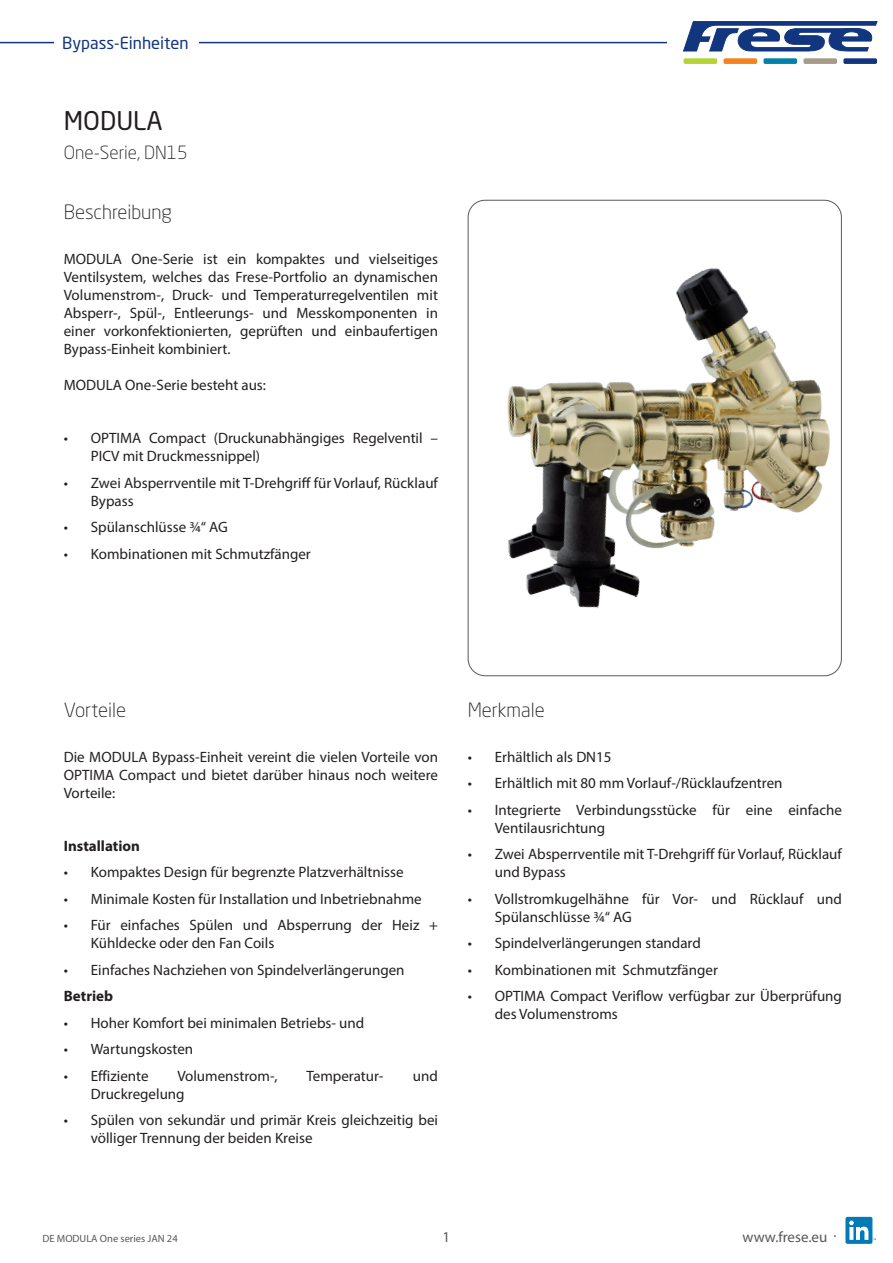
<style>
.page{position:relative;width:893px;height:1263px;background:#fff}
.page>*{position:absolute;margin:0;border:0;box-sizing:border-box;transform-origin:0 0}
.t1{font:25.5px "Neo Sans Pro";color:#231f20}
.Tekniske_data_-_Mellemrubrik{font:300 19.5px "Neo Sans Pro";color:#231f20}
.t2{font:300 18px "Neo Sans Pro";color:#231f20}
.t3{font:16.5px "Neo Sans Pro";color:#11367e}
.Tekniske_data_-_Brød{font:15px/18px "Myriad Pro";color:#231f20}
.Tekniske_data_-_Mellemrubrik-2{font:15px/18px "Myriad Pro";color:#231f20;text-align:justify}
.Tekniske_data_-_Mellemrubrik-3{font:700 15px "Myriad Pro";color:#231f20}
.t4{font:15px "Myriad Pro";color:#57585a}
.t5{font:10.5px "Myriad Pro";color:#57585a}
.s1{font-family:"Neo Sans Pro"}
</style>
<div class="page">
<hr style="left:0;top:42px;width:893px;height:1px;background:#11367e">
<div style="left:54px;top:36px;width:144px;height:13px;background:#fff"></div>
<div style="left:668px;top:21px;width:225px;height:43px;background:#fff"></div>
<div style="left:684px;top:58px;width:33px;height:6px;background:#b5d334;border-radius:2px"></div>
<div style="left:723px;top:58px;width:34px;height:6px;background:#f58220;border-radius:2px"></div>
<div style="left:763px;top:58px;width:34px;height:6px;background:#0081a7;border-radius:2px"></div>
<div style="left:803px;top:58px;width:34px;height:6px;background:#a49c87;border-radius:2px"></div>
<div style="left:843px;top:58px;width:34px;height:6px;background:#11367e;border-radius:2px"></div>
<svg style="left:683px;top:21px;width:194px;height:30px"></svg>
<div style="left:845px;top:1217px;width:27px;height:27px;background:#007bb6;border-radius:2px"></div>
<svg style="left:849px;top:1220px;width:27px;height:20px"></svg>
<img style="left:507px;top:267px;width:323px;height:342px">
<p class="t3" style="left:62px;top:33px;width:128px">Bypass-Einheiten</p>
<h1 class="t1" style="left:64px;top:105px;width:100px">MODULA</h1>
<p class="t2" style="left:64px;top:141px;width:125px">One-Serie, DN15</p>
<p class="Tekniske_data_-_Mellemrubrik" style="left:64px;top:200px;width:110px">Beschreibung</p>
<p class="Tekniske_data_-_Brød" style="left:64px;top:250px;width:376px;text-align:justify">MODULA One-Serie ist ein kompaktes und vielseitiges Ventilsystem, welches das Frese-Portfolio an dynamischen Volumenstrom-, Druck- und Temperaturregelventilen mit Absperr-, Spül-, Entleerungs- und Messkomponenten in einer vorkonfektionierten, geprüften und einbaufertigen Bypass-Einheit kombiniert.</p>
<p class="Tekniske_data_-_Brød" style="left:64px;top:376px;width:204px">MODULA One-Serie besteht aus:</p>
<p class="Tekniske_data_-_Brød" style="left:91px;top:429px;width:349px;text-indent:-27px">• OPTIMA Compact (Druckunabhängiges Regelventil –<br>PICV mit Druckmessnippel)</p>
<p class="Tekniske_data_-_Brød" style="left:91px;top:473px;width:349px;text-indent:-27px">• Zwei Absperrventile mit T-Drehgriff für Vorlauf, Rücklauf<br>Bypass</p>
<p class="Tekniske_data_-_Brød" style="left:64px;top:518px;width:166px">• Spülanschlüsse ¾“ AG</p>
<p class="Tekniske_data_-_Brød" style="left:64px;top:544px;width:249px">• Kombinationen mit Schmutzfänger</p>
<p class="Tekniske_data_-_Mellemrubrik" style="left:64px;top:698px;width:64px">Vorteile</p>
<p class="Tekniske_data_-_Mellemrubrik-2" style="left:64px;top:747px;width:376px">Die MODULA Bypass-Einheit vereint die vielen Vorteile von OPTIMA Compact und bietet darüber hinaus noch weitere Vorteile:</p>
<p class="Tekniske_data_-_Mellemrubrik-3" style="left:64px;top:836px;width:78px">Installation</p>
<p class="Tekniske_data_-_Brød" style="left:64px;top:863px;width:341px">• Kompaktes Design für begrenzte Platzverhältnisse</p>
<p class="Tekniske_data_-_Brød" style="left:64px;top:889px;width:359px">• Minimale Kosten für Installation und Inbetriebnahme</p>
<p class="Tekniske_data_-_Brød" style="left:91px;top:916px;width:349px;text-indent:-27px">• Für einfaches Spülen und Absperrung der Heiz +<br>Kühldecke oder den Fan Coils</p>
<p class="Tekniske_data_-_Brød" style="left:64px;top:960px;width:342px">• Einfaches Nachziehen von Spindelverlängerungen</p>
<p class="Tekniske_data_-_Mellemrubrik-3" style="left:64px;top:986px;width:51px">Betrieb</p>
<p class="Tekniske_data_-_Brød" style="left:64px;top:1013px;width:302px">• Hoher Komfort bei minimalen Betriebs- und</p>
<p class="Tekniske_data_-_Brød" style="left:64px;top:1040px;width:131px">• Wartungskosten</p>
<p class="Tekniske_data_-_Brød" style="left:64px;top:1066px;width:86px">• Effiziente</p>
<p class="Tekniske_data_-_Brød" style="left:177px;top:1066px;width:102px">Volumenstrom-,</p>
<p class="Tekniske_data_-_Brød" style="left:306px;top:1066px;width:79px">Temperatur-</p>
<p class="Tekniske_data_-_Brød" style="left:413px;top:1066px;width:27px">und</p>
<p class="Tekniske_data_-_Brød" style="left:91px;top:1084px;width:95px">Druckregelung</p>
<p class="Tekniske_data_-_Brød" style="left:91px;top:1111px;width:349px;text-indent:-27px">• Spülen von sekundär und primär Kreis gleichzeitig bei völliger Trennung der beiden Kreise</p>
<p class="Tekniske_data_-_Mellemrubrik" style="left:468px;top:698px;width:78px">Merkmale</p>
<p class="Tekniske_data_-_Brød" style="left:468px;top:747px;width:145px">• Erhältlich als DN15</p>
<p class="Tekniske_data_-_Brød" style="left:468px;top:774px;width:316px">• Erhältlich mit 80 mm Vorlauf-/Rücklaufzentren</p>
<p class="Tekniske_data_-_Brød" style="left:495px;top:800px;width:349px;text-indent:-27px">• Integrierte Verbindungsstücke für eine einfache<br>Ventilausrichtung</p>
<p class="Tekniske_data_-_Brød" style="left:495px;top:845px;width:349px;text-indent:-27px">• Zwei Absperrventile mit T-Drehgriff für Vorlauf, Rücklauf und Bypass</p>
<p class="Tekniske_data_-_Brød" style="left:495px;top:889px;width:349px;text-indent:-27px">• Vollstromkugelhähne für Vor- und Rücklauf und<br>Spülanschlüsse ¾“ AG</p>
<p class="Tekniske_data_-_Brød" style="left:468px;top:934px;width:235px">• Spindelverlängerungen standard</p>
<p class="Tekniske_data_-_Brød" style="left:468px;top:960px;width:252px">• Kombinationen mit Schmutzfänger</p>
<p class="Tekniske_data_-_Brød" style="left:495px;top:987px;width:349px;text-indent:-27px">• OPTIMA Compact Veriflow verfügbar zur Überprüfung des Volumenstroms</p>
<p class="t5" style="left:43px;top:1232px;width:137px">DE MODULA One series JAN 24</p>
<p class="t4" style="left:443px;top:1227px;width:9px">1</p>
<p class="t4" style="left:742px;top:1228px;width:96px">www.frese.eu <span class="s1">·</span></p>
</div>
